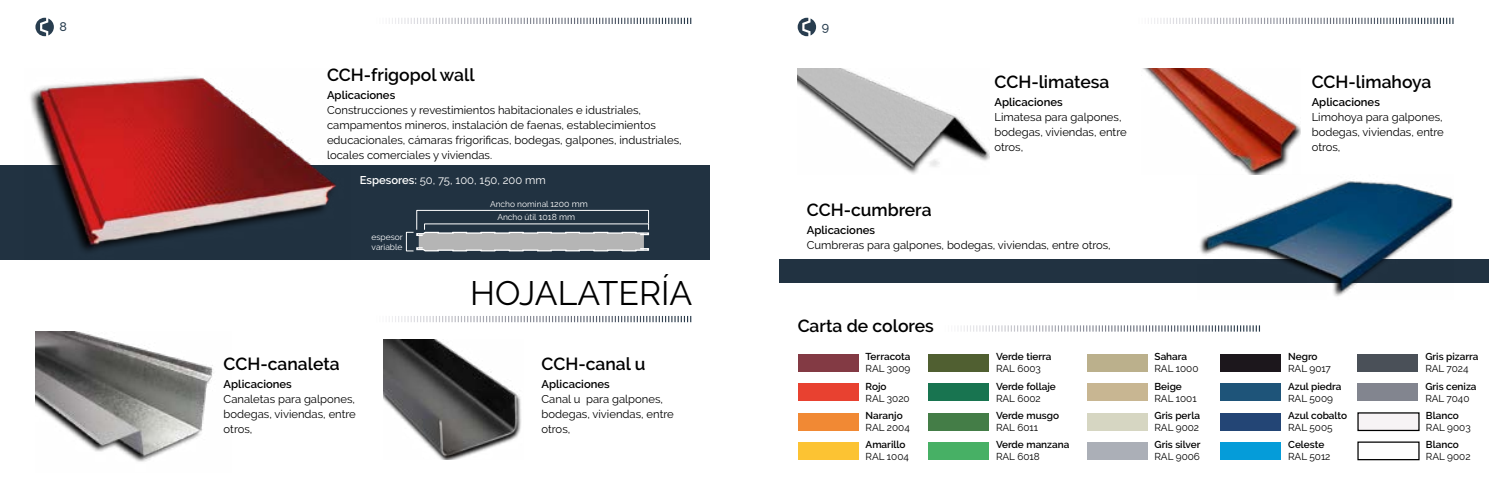
<style>
.page{position:relative;width:1489px;height:497px;background:#fff}
.page>*{position:absolute;margin:0;border:0;box-sizing:border-box;transform-origin:0 0}
.t1{font:33.75px "Raleway";color:#000}
.t2{font:600 17.5px "Raleway";color:#000}
.t3{font:500 12.5px "Raleway";color:#283d4f}
.t4{font:11.25px/15px "Raleway";color:#000}
.t5{font:600 11.25px "Raleway";color:#000}
.t6{font:11.25px "Raleway";color:#fff}
.t7{font:600 10px "Raleway";color:#000}
.t8{font:10px "Raleway";color:#000}
.t9{font:8.38px/10.1px "Raleway";color:#fff}
.s1{font-weight:600}
.s2{font-size:8.75px}
</style>
<div class="page">
<img style="left:1142px;top:68px;width:158px;height:106px">
<img style="left:797px;top:68px;width:192px;height:106px">
<div style="left:780px;top:259px;width:708px;height:23px;background:#213241"></div>
<img style="left:1197px;top:174px;width:256px;height:122px">
<svg style="left:1148px;top:18px;width:305px;height:6px"></svg>
<svg style="left:961px;top:325px;width:298px;height:6px"></svg>
<div style="left:797px;top:353px;width:61px;height:18px;background:#833a44"></div>
<div style="left:928px;top:353px;width:60px;height:18px;background:#505f31"></div>
<div style="left:1220px;top:353px;width:60px;height:18px;background:#1c171c"></div>
<div style="left:1357px;top:353px;width:61px;height:18px;background:#4a5058"></div>
<div style="left:1357px;top:383px;width:61px;height:17px;background:#82858f"></div>
<div style="left:1357px;top:412px;width:61px;height:18px;background:#f7f3f5"></div>
<div style="left:1086px;top:353px;width:61px;height:18px;background:#bbb08c"></div>
<div style="left:797px;top:383px;width:61px;height:17px;background:#e84130"></div>
<div style="left:928px;top:383px;width:60px;height:17px;background:#187450"></div>
<div style="left:1220px;top:383px;width:60px;height:17px;background:#1e5479"></div>
<div style="left:1086px;top:383px;width:61px;height:17px;background:#c8b692"></div>
<div style="left:797px;top:412px;width:61px;height:18px;background:#f18934"></div>
<div style="left:928px;top:412px;width:60px;height:18px;background:#447d47"></div>
<div style="left:1220px;top:412px;width:60px;height:18px;background:#234575"></div>
<div style="left:1086px;top:412px;width:61px;height:18px;background:#d6d6c2"></div>
<div style="left:797px;top:441px;width:61px;height:18px;background:#fcc333"></div>
<div style="left:928px;top:441px;width:60px;height:18px;background:#47b065"></div>
<div style="left:1220px;top:441px;width:60px;height:18px;background:#059cd9"></div>
<div style="left:1086px;top:441px;width:61px;height:18px;background:#abafb7"></div>
<svg style="left:797px;top:18px;width:19px;height:18px"></svg>
<div style="left:0;top:165px;width:709px;height:95px;background:#213241"></div>
<div style="left:406px;top:232px;width:7px;height:19px;border:1px solid #fff"></div>
<svg style="left:416px;top:210px;width:233px;height:42px"></svg>
<img style="left:30px;top:76px;width:306px;height:175px">
<svg style="left:389px;top:315px;width:302px;height:7px"></svg>
<img style="left:35px;top:331px;width:178px;height:131px">
<img style="left:384px;top:339px;width:137px;height:120px">
<svg style="left:389px;top:18px;width:302px;height:6px"></svg>
<svg style="left:35px;top:18px;width:19px;height:18px"></svg>
<p class="t3" style="left:60px;top:20px;width:9px">8</p>
<h2 class="t2" style="left:327px;top:65px;width:149px">CCH-frigopol wall</h2>
<p class="t5" style="left:327px;top:88px;width:70px">Aplicaciones</p>
<p class="t4" style="left:327px;top:102px;width:356px">Construcciones y revestimientos habitacionales e idustriales, campamentos mineros, instalación de faenas, establecimientos educacionales, cámaras frigorificas, bodegas, galpones, industriales, locales comerciales y viviendas.</p>
<p class="t6" style="left:360px;top:173px;width:188px"><span class="s1">Espesores:</span> 50, 75, 100, 150, 200 mm</p>
<p class="t9" style="left:490px;top:198px;width:99px">Ancho nominal <span class="s2">1200 mm</span></p>
<p class="t9" style="left:371px;top:231px;width:33px">espesor variable</p>
<p class="t9" style="left:497px;top:211px;width:79px">Ancho útil <span class="s2">1018 mm</span></p>
<h1 class="t1" style="left:470px;top:273px;width:224px">HOJALATERÍA</h1>
<h2 class="t2" style="left:224px;top:353px;width:118px">CCH-canaleta</h2>
<h2 class="t2" style="left:541px;top:353px;width:105px">CCH-canal u</h2>
<p class="t5" style="left:224px;top:377px;width:70px">Aplicaciones</p>
<p class="t4" style="left:224px;top:391px;width:134px;text-align:justify">Canaletas para galpones, bodegas, viviendas, entre otros,</p>
<p class="t5" style="left:541px;top:377px;width:70px">Aplicaciones</p>
<p class="t4" style="left:541px;top:391px;width:134px">Canal u para galpones, bodegas, viviendas, entre otros,</p>
<p class="t3" style="left:821px;top:20px;width:9px">9</p>
<h2 class="t2" style="left:806px;top:200px;width:126px">CCH-cumbrera</h2>
<h2 class="t2" style="left:994px;top:72px;width:116px">CCH-limatesa</h2>
<h2 class="t2" style="left:1311px;top:72px;width:121px">CCH-limahoya</h2>
<p class="t5" style="left:994px;top:95px;width:70px">Aplicaciones</p>
<p class="t4" style="left:994px;top:109px;width:134px">Limatesa para galpones, bodegas, viviendas, entre otros,</p>
<p class="t5" style="left:1311px;top:95px;width:70px">Aplicaciones</p>
<p class="t4" style="left:1311px;top:109px;width:134px;text-align:justify">Limohoya para galpones, bodegas, viviendas, entre otros,</p>
<p class="t5" style="left:806px;top:223px;width:70px">Aplicaciones</p>
<p class="t4" style="left:806px;top:237px;width:305px">Cumbreras para galpones, bodegas, viviendas, entre otros,</p>
<h2 class="t2" style="left:797px;top:315px;width:138px">Carta de colores</h2>
<p class="t7" style="left:865px;top:350px;width:46px">Terracota</p>
<p class="t8" style="left:865px;top:362px;width:46px">RAL 3009</p>
<p class="t7" style="left:996px;top:350px;width:57px">Verde tierra</p>
<p class="t8" style="left:996px;top:362px;width:46px">RAL 6003</p>
<p class="t7" style="left:1154px;top:350px;width:34px">Sahara</p>
<p class="t8" style="left:1154px;top:362px;width:45px">RAL 1000</p>
<p class="t7" style="left:1287px;top:350px;width:31px">Negro</p>
<p class="t8" style="left:1287px;top:362px;width:44px">RAL 9017</p>
<p class="t7" style="left:1425px;top:350px;width:55px">Gris pizarra</p>
<p class="t8" style="left:1425px;top:362px;width:45px">RAL 7024</p>
<p class="t7" style="left:865px;top:380px;width:22px">Rojo</p>
<p class="t8" style="left:865px;top:392px;width:46px">RAL 3020</p>
<p class="t7" style="left:996px;top:380px;width:61px">Verde follaje</p>
<p class="t8" style="left:996px;top:392px;width:46px">RAL 6002</p>
<p class="t7" style="left:1154px;top:380px;width:29px">Beige</p>
<p class="t8" style="left:1154px;top:392px;width:44px">RAL 1001</p>
<p class="t7" style="left:1287px;top:380px;width:55px">Azul piedra</p>
<p class="t8" style="left:1287px;top:392px;width:46px">RAL 5009</p>
<p class="t7" style="left:1425px;top:380px;width:53px">Gris ceniza</p>
<p class="t8" style="left:1425px;top:392px;width:46px">RAL 7040</p>
<p class="t7" style="left:865px;top:409px;width:39px">Naranjo</p>
<p class="t8" style="left:865px;top:421px;width:46px">RAL 2004</p>
<p class="t7" style="left:996px;top:409px;width:64px">Verde musgo</p>
<p class="t8" style="left:996px;top:421px;width:44px">RAL 6011</p>
<p class="t7" style="left:1154px;top:409px;width:47px">Gris perla</p>
<p class="t8" style="left:1154px;top:421px;width:46px">RAL 9002</p>
<p class="t7" style="left:1287px;top:409px;width:60px">Azul cobalto</p>
<p class="t8" style="left:1287px;top:421px;width:46px">RAL 5005</p>
<p class="t7" style="left:1425px;top:409px;width:34px">Blanco</p>
<p class="t8" style="left:1425px;top:421px;width:46px">RAL 9003</p>
<p class="t7" style="left:865px;top:438px;width:41px">Amarillo</p>
<p class="t8" style="left:865px;top:450px;width:45px">RAL 1004</p>
<p class="t7" style="left:995px;top:438px;width:75px">Verde manzana</p>
<p class="t8" style="left:995px;top:450px;width:45px">RAL 6018</p>
<p class="t7" style="left:1154px;top:438px;width:47px">Gris silver</p>
<p class="t8" style="left:1154px;top:450px;width:47px">RAL 9006</p>
<p class="t7" style="left:1287px;top:438px;width:38px">Celeste</p>
<p class="t8" style="left:1287px;top:450px;width:44px">RAL 5012</p>
<p class="t7" style="left:1425px;top:438px;width:34px">Blanco</p>
<p class="t8" style="left:1425px;top:450px;width:46px">RAL 9002</p>
</div>
